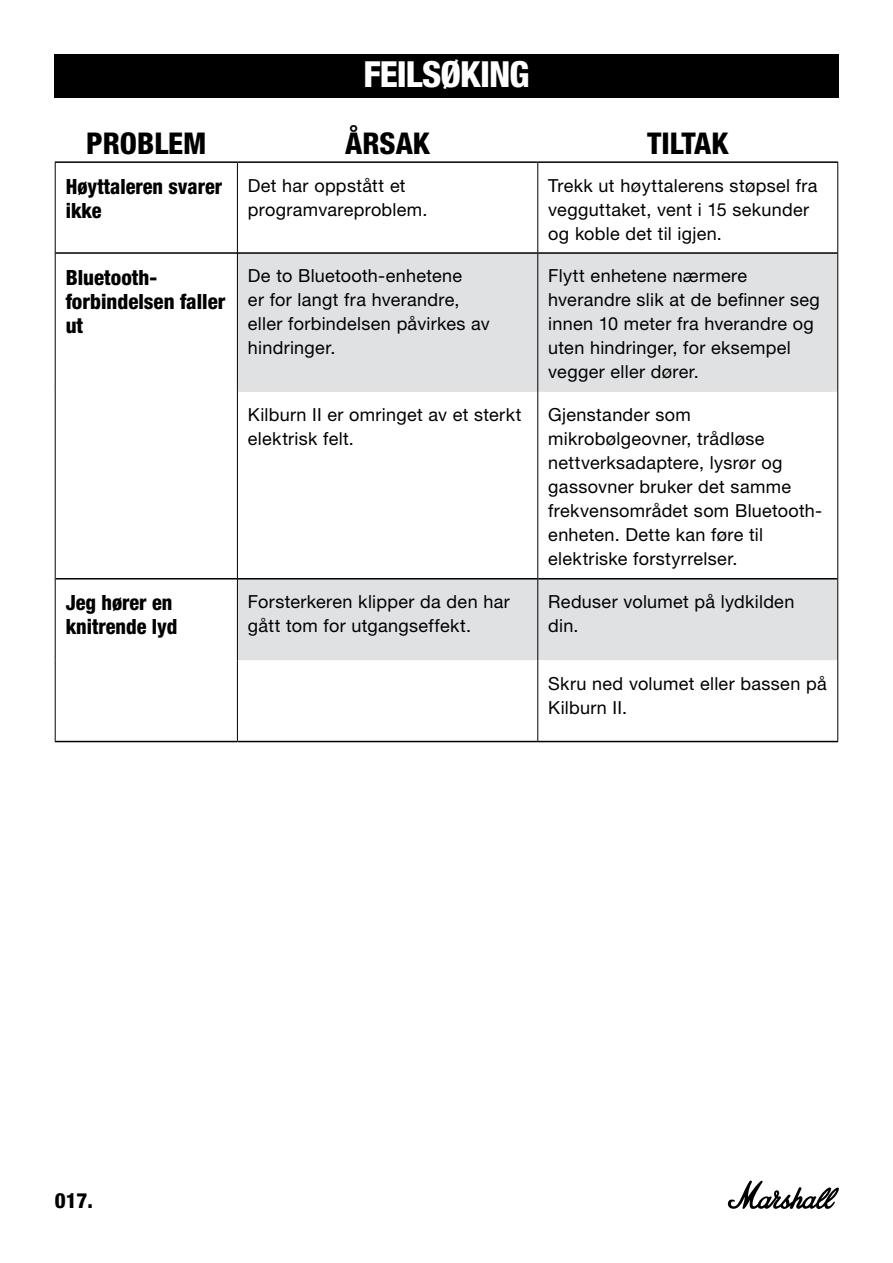
<style>
.page{position:relative;width:893px;height:1263px;background:#fff}
.page>*{position:absolute;margin:0;border:0;box-sizing:border-box;transform-origin:0 0}
.t1{font:800 condensed 36px "Helvetica Neue LT Pro";letter-spacing:-.025em;color:#fff}
.t2{font:800 condensed 30px "Helvetica Neue LT Pro";color:#000}
.t3{font:800 condensed 21px/24px "Helvetica Neue LT Pro";color:#000}
.t4{font:800 condensed 21px "Helvetica Neue LT Std";color:#000}
.t5{font:18px/24px "Helvetica Neue LT Pro";letter-spacing:.015em;color:#000}
</style>
<div class="page">
<div style="left:54px;top:54px;width:785px;height:44px;background:#000"></div>
<svg style="left:238px;top:254px;width:599px;height:406px;fill:#e0e1e2"></svg>
<hr style="left:56px;top:252px;width:181px;height:2px;background:#000">
<hr style="left:56px;top:578px;width:181px;height:1px;background:#000">
<hr style="left:55px;top:741px;width:182px;height:1px;background:#000">
<hr style="left:55px;top:161px;width:182px;height:2px;background:#000">
<hr style="left:237px;top:161px;width:301px;height:2px;background:#000">
<hr style="left:538px;top:161px;width:300px;height:2px;background:#000">
<hr style="left:238px;top:252px;width:299px;height:2px;background:#000">
<hr style="left:538px;top:252px;width:299px;height:2px;background:#000">
<hr style="left:238px;top:578px;width:299px;height:1px;background:#000">
<hr style="left:538px;top:578px;width:299px;height:1px;background:#000">
<hr style="left:237px;top:741px;width:301px;height:1px;background:#000">
<hr style="left:538px;top:741px;width:300px;height:1px;background:#000">
<hr style="left:55px;top:163px;width:1px;height:90px;background:#000">
<hr style="left:55px;top:253px;width:1px;height:139px;background:#000">
<hr style="left:55px;top:392px;width:1px;height:187px;background:#000">
<hr style="left:55px;top:579px;width:1px;height:81px;background:#000">
<hr style="left:55px;top:660px;width:1px;height:81px;background:#000">
<hr style="left:237px;top:163px;width:1px;height:90px;background:#000">
<hr style="left:537px;top:163px;width:1px;height:90px;background:#000">
<hr style="left:837px;top:163px;width:1px;height:90px;background:#000">
<hr style="left:237px;top:253px;width:1px;height:139px;background:#000">
<hr style="left:537px;top:253px;width:1px;height:139px;background:#000">
<hr style="left:837px;top:253px;width:1px;height:139px;background:#000">
<hr style="left:237px;top:392px;width:1px;height:187px;background:#000">
<hr style="left:537px;top:392px;width:1px;height:187px;background:#000">
<hr style="left:837px;top:392px;width:1px;height:187px;background:#000">
<hr style="left:237px;top:579px;width:1px;height:81px;background:#000">
<hr style="left:537px;top:579px;width:1px;height:81px;background:#000">
<hr style="left:837px;top:579px;width:1px;height:81px;background:#000">
<hr style="left:237px;top:660px;width:1px;height:81px;background:#000">
<hr style="left:537px;top:660px;width:1px;height:81px;background:#000">
<hr style="left:837px;top:660px;width:1px;height:81px;background:#000">
<svg style="left:727px;top:1180px;width:112px;height:29px"></svg>
<h1 class="t1" style="left:363px;top:52px;width:167px">FEILSØKING</h1>
<h2 class="t2" style="left:86px;top:125px;width:122px">PROBLEM</h2>
<h2 class="t2" style="left:345px;top:125px;width:86px">ÅRSAK</h2>
<h2 class="t2" style="left:647px;top:125px;width:83px">TILTAK</h2>
<p class="t3" style="left:66px;top:174px;width:158px">Høyttaleren svarer ikke</p>
<p class="t5" style="left:248px;top:173px;width:181px">Det har oppstått et programvareproblem.</p>
<p class="t5" style="left:548px;top:173px;width:271px">Trekk ut høyttalerens støpsel fra vegguttaket, vent i 15 sekunder og koble det til igjen.</p>
<p class="t3" style="left:66px;top:265px;width:161px">Bluetooth&shy;forbindelsen faller ut</p>
<p class="t5" style="left:248px;top:264px;width:244px">De to Bluetooth-enhetene<br>er for langt fra hverandre, eller forbindelsen påvirkes av hindringer.</p>
<p class="t5" style="left:548px;top:264px;width:273px">Flytt enhetene nærmere hverandre slik at de befinner seg innen 10 meter fra hverandre og uten hindringer, for eksempel vegger eller dører.</p>
<p class="t5" style="left:248px;top:403px;width:275px">Kilburn II er omringet av et sterkt elektrisk felt.</p>
<p class="t5" style="left:548px;top:403px;width:275px">Gjenstander som mikrobølgeovner, trådløse nettverksadaptere, lysrør og gassovner bruker det samme frekvensområdet som Bluetooth&shy;enheten. Dette kan føre til elektriske forstyrrelser.</p>
<p class="t3" style="left:66px;top:590px;width:113px">Jeg hører en knitrende lyd</p>
<p class="t5" style="left:248px;top:589px;width:263px">Forsterkeren klipper da den har gått tom for utgangseffekt.</p>
<p class="t5" style="left:548px;top:589px;width:248px">Reduser volumet på lydkilden din.</p>
<p class="t5" style="left:548px;top:671px;width:280px">Skru ned volumet eller bassen på<br>Kilburn II.</p>
<p class="t4" style="left:55px;top:1187px;width:40px">017.</p>
</div>
